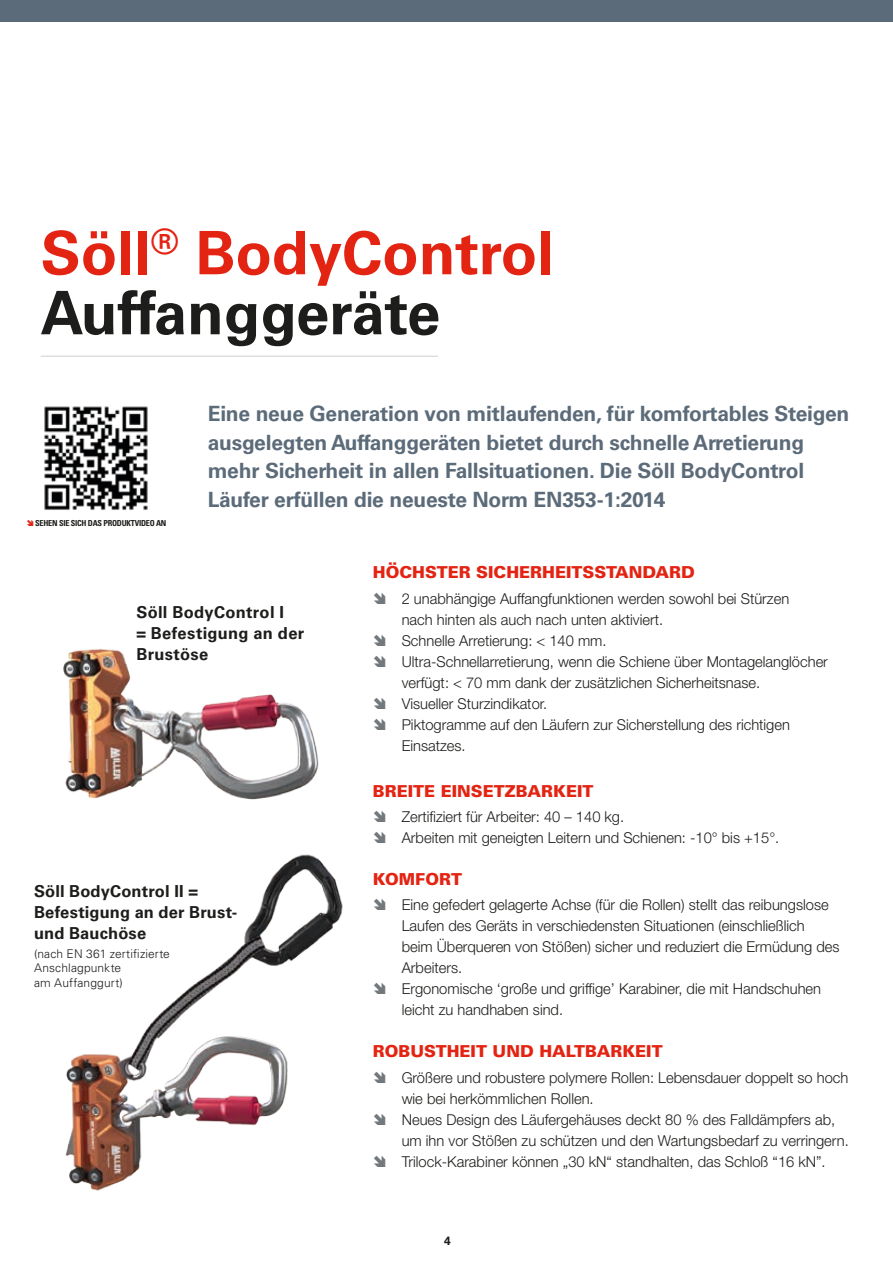
<style>
.page{position:relative;width:893px;height:1263px;background:#fff}
.page>*{position:absolute;margin:0;border:0;box-sizing:border-box;transform-origin:0 0}
.t1{font:700 60px/60px "Univers LT Std";color:#e42413}
.t2{font:700 21px/28.5px "Univers LT Std";letter-spacing:-.01em;color:#5c6b79}
.t3{font:700 16.5px/21px "Univers LT Std";letter-spacing:.015em;color:#1d1d1b}
.t4{font:900 16.5px "Univers LT Std";color:#e42413}
.t5{font:300 15px/21px "Helvetica Neue LT Std";color:#1d1d1b}
.t6{font:300 12px/14.4px "Univers LT Std";letter-spacing:.01em;color:#1d1d1b}
.t7{font:700 12px "Univers LT Std";color:#1d1d1b}
.t8{font:700 condensed 8.25px "Univers LT Std";letter-spacing:-.03em;color:#1d1d1b}
.s1{color:#1d1d1b}
.s2{color:#e42413}
.s3{color:#72787b}
</style>
<div class="page">
<div style="left:0;top:0;width:893px;height:21px;background:#5c6b79"></div>
<hr style="left:41px;top:356px;width:397px;height:1px;background:#d5d5d4">
<img style="left:44px;top:406px;width:104px;height:104px">
<img style="left:65px;top:854px;width:278px;height:337px">
<img style="left:63px;top:649px;width:256px;height:151px">
<h1 class="t1" style="left:41px;top:224px;width:515px">Söll<sup>®</sup> BodyControl<br><span class="s1">Auffanggeräte</span></h1>
<p class="t8" style="left:26px;top:518px;width:142px"><span class="s2">➔</span> SEHEN SIE SICH DAS PRODUKTVIDEO AN</p>
<p class="t2" style="left:208px;top:400px;width:643px">Eine neue Generation von mitlaufenden, für komfortables Steigen ausgelegten Auffanggeräten bietet durch schnelle Arretierung mehr Sicherheit in allen Fallsituationen. Die Söll BodyControl Läufer erfüllen die neueste Norm EN353-1:2014</p>
<p class="t3" style="left:136px;top:602px;width:169px">Söll BodyControl I<br>= Befestigung an der<br>Brustöse</p>
<p class="t3" style="left:34px;top:881px;width:205px">Söll BodyControl II =<br>Befestigung an der Brust&shy;und Bauchöse</p>
<p class="t6" style="left:34px;top:946px;width:137px">(nach EN 361 zertifizierte<br>Anschlagpunkte<br>am Auffanggurt)</p>
<p class="t4" style="left:373px;top:562px;width:323px">HÖCHSTER SICHERHEITSSTANDARD</p>
<p class="t5" style="left:402px;top:587px;width:389px;text-indent:-29px"><span class="s3">➔</span> 2 unabhängige Auffangfunktionen werden sowohl bei Stürzen nach hinten als auch nach unten aktiviert.</p>
<p class="t5" style="left:373px;top:629px;width:235px"><span class="s3">➔</span> Schnelle Arretierung: &lt; 140 mm.</p>
<p class="t5" style="left:402px;top:650px;width:428px;text-indent:-29px"><span class="s3">➔</span> Ultra-Schnellarretierung, wenn die Schiene über Montagelanglöcher verfügt: &lt; 70 mm dank der zusätzlichen Sicherheitsnase.</p>
<p class="t5" style="left:373px;top:692px;width:176px"><span class="s3">➔</span> Visueller Sturzindikator.</p>
<p class="t5" style="left:402px;top:713px;width:390px;text-indent:-29px"><span class="s3">➔</span> Piktogramme auf den Läufern zur Sicherstellung des richtigen<br>Einsatzes.</p>
<p class="t4" style="left:373px;top:780px;width:222px">BREITE EINSETZBARKEIT</p>
<p class="t5" style="left:373px;top:806px;width:253px"><span class="s3">➔</span> Zertifiziert für Arbeiter: 40 – 140 kg.</p>
<p class="t5" style="left:373px;top:827px;width:408px"><span class="s3">➔</span> Arbeiten mit geneigten Leitern und Schienen: -10° bis +15°.</p>
<p class="t4" style="left:373px;top:869px;width:91px">KOMFORT</p>
<p class="t5" style="left:402px;top:894px;width:439px;text-indent:-29px"><span class="s3">➔</span> Eine gefedert gelagerte Achse (für die Rollen) stellt das reibungslose Laufen des Geräts in verschiedensten Situationen (einschließlich<br>beim Überqueren von Stößen) sicher und reduziert die Ermüdung des Arbeiters.</p>
<p class="t5" style="left:402px;top:978px;width:421px;text-indent:-29px"><span class="s3">➔</span> Ergonomische ‘große und griffige’ Karabiner, die mit Handschuhen leicht zu handhaben sind.</p>
<p class="t4" style="left:373px;top:1041px;width:291px">ROBUSTHEIT UND HALTBARKEIT</p>
<p class="t5" style="left:402px;top:1066px;width:448px;text-indent:-29px"><span class="s3">➔</span> Größere und robustere polymere Rollen: Lebensdauer doppelt so hoch wie bei herkömmlichen Rollen.</p>
<p class="t5" style="left:402px;top:1108px;width:449px;text-indent:-29px"><span class="s3">➔</span> Neues Design des Läufergehäuses deckt 80 % des Falldämpfers ab, um ihn vor Stößen zu schützen und den Wartungsbedarf zu verringern.</p>
<p class="t5" style="left:373px;top:1150px;width:454px"><span class="s3">➔</span> Trilock-Karabiner können „30 kN“ standhalten, das Schloß “16 kN”.</p>
<p class="t7" style="left:444px;top:1233px;width:8px">4</p>
</div>
